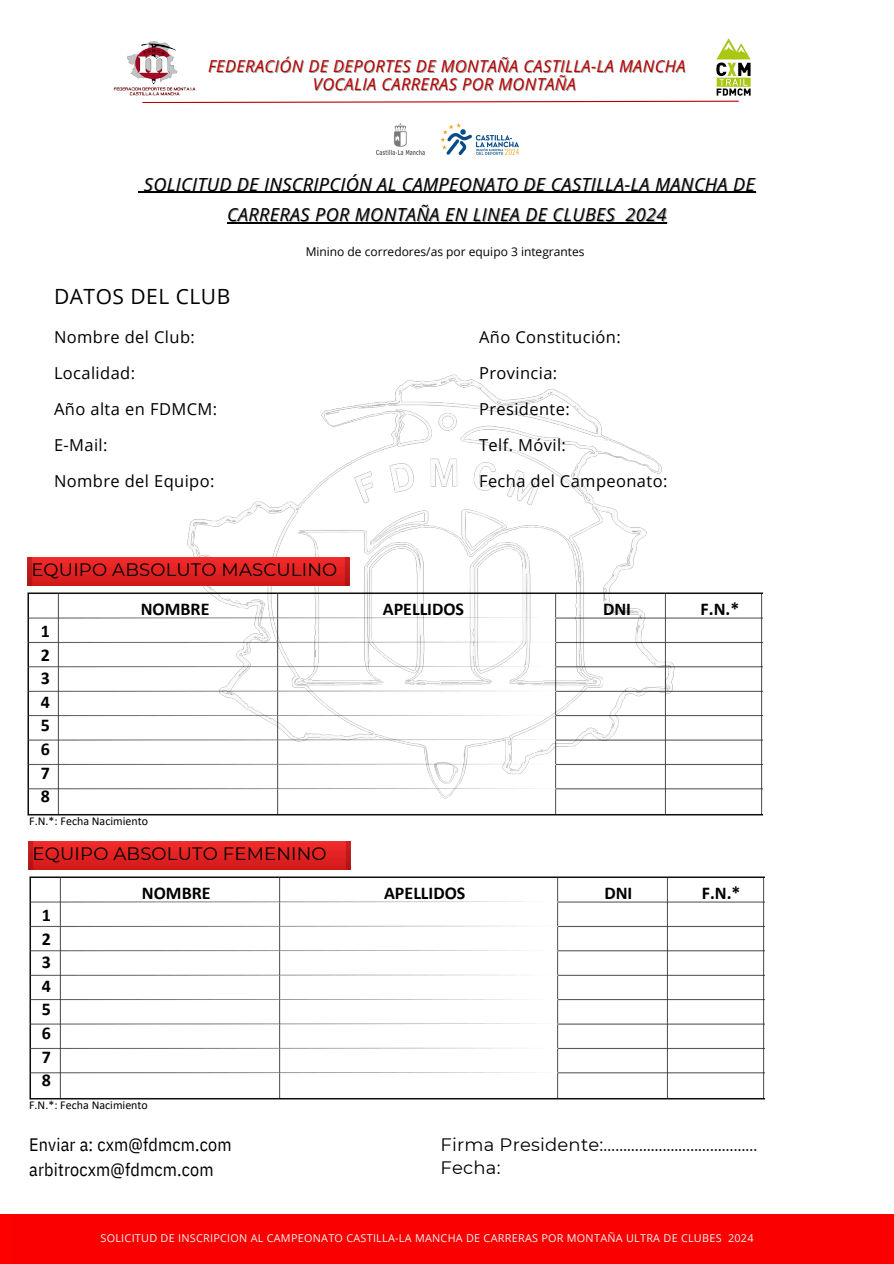
<style>
.page{position:relative;width:894px;height:1264px;background:#fff}
.page>*{position:absolute;margin:0;border:0;box-sizing:border-box;transform-origin:0 0}
.t1{font:21px "Open Sans";letter-spacing:.025em;color:#000}
.t2{font:italic 18px "Open Sans";letter-spacing:.025em;color:#000}
.t3{font:18px "Montserrat";letter-spacing:.01em;color:#000}
.t4{font:700 18px/23.7px "Calibri";color:#000;text-align:justify}
.t5{font:18px/24.8px "IBM Plex Sans Cond";letter-spacing:.01em;color:#000}
.t6{font:16.5px/36px "Open Sans";letter-spacing:.025em;color:#000}
.t7{font:italic 16.5px "Open Sans";letter-spacing:.025em;color:#ba0000}
.t8{font:12px "Calibri";color:#000}
.t9{font:12px "Open Sans";color:#000}
.t10{font:10.8px "Open Sans";letter-spacing:.025em;color:#f4f4f4}
.s1{color:rgb(0 0 0/.4)}
</style>
<div class="page">
<img style="left:0;top:38px;width:893px;height:1225px">
<hr style="left:144px;top:192px;width:611px;height:1px;background:#000">
<hr style="left:227px;top:222px;width:388px;height:1px;background:#000">
<hr style="left:625px;top:222px;width:41px;height:1px;background:#000">
<img style="left:21px;top:585px;width:741px;height:237px">
<img style="left:27px;top:557px;width:322px;height:28px">
<img style="left:22px;top:869px;width:742px;height:237px">
<img style="left:29px;top:841px;width:321px;height:28px">
<h5 class="t7" style="left:208px;top:55px;width:478px">FEDERACIÓN DE DEPORTES DE MONTAÑA CASTILLA-LA MANCHA</h5>
<h5 class="t7" style="left:313px;top:73px;width:264px">VOCALIA CARRERAS POR MONTAÑA</h5>
<p class="t2" style="left:144px;top:171px;width:612px">SOLICITUD DE INSCRIPCIÓN AL CAMPEONATO DE CASTILLA-LA MANCHA DE</p>
<h4 class="t2" style="left:227px;top:202px;width:441px">CARRERAS POR MONTAÑA EN LINEA DE CLUBES <span class="s1">2024</span></h4>
<h2 class="t1" style="left:54px;top:282px;width:178px">DATOS DEL CLUB</h2>
<p class="t9" style="left:305px;top:243px;width:280px">Minino de corredores/as por equipo 3 integrantes</p>
<p class="t6" style="left:54px;top:318px;width:165px">Nombre del Club:<br>Localidad:<br>Año alta en FDMCM:<br>E-Mail:<br>Nombre del Equipo:</p>
<h1 class="t6" style="left:479px;top:318px;width:190px">Año Constitución:<br>Provincia:<br>Presidente:<br>Telf. Móvil:<br>Fecha del Campeonato:</h1>
<p class="t3" style="left:31px;top:558px;width:307px">EQUIPO ABSOLUTO MASCULINO</p>
<h4 class="t4" style="left:41px;top:620px;width:11px">1<br>2<br>3<br>4<br>5<br>6<br>7<br>8</h4>
<h2 class="t4" style="left:141px;top:598px;width:70px">NOMBRE</h2>
<h2 class="t4" style="left:383px;top:598px;width:83px">APELLIDOS</h2>
<h2 class="t4" style="left:603px;top:598px;width:29px">DNI</h2>
<h2 class="t4" style="left:700px;top:598px;width:40px">F.N.*</h2>
<p class="t8" style="left:29px;top:816px;width:120px">F.N.*: Fecha Nacimiento</p>
<p class="t3" style="left:33px;top:842px;width:295px">EQUIPO ABSOLUTO FEMENINO</p>
<h6 class="t4" style="left:42px;top:904px;width:11px">1<br>2<br>3<br>4<br>5<br>6<br>7<br>8</h6>
<p class="t4" style="left:142px;top:882px;width:70px">NOMBRE</p>
<p class="t4" style="left:384px;top:882px;width:83px">APELLIDOS</p>
<p class="t4" style="left:604px;top:882px;width:29px">DNI</p>
<p class="t4" style="left:701px;top:882px;width:40px">F.N.*</p>
<p class="t8" style="left:29px;top:1100px;width:120px">F.N.*: Fecha Nacimiento</p>
<p class="t5" style="left:29px;top:1131px;width:204px">Enviar a: cxm@fdmcm.com arbitrocxm@fdmcm.com</p>
<p class="t3" style="left:440px;top:1133px;width:318px">Firma Presidente:………………………………...</p>
<h2 class="t3" style="left:440px;top:1156px;width:61px">Fecha:</h2>
<h5 class="t10" style="left:100px;top:1230px;width:654px">SOLICITUD DE INSCRIPCION AL CAMPEONATO CASTILLA-LA MANCHA DE CARRERAS POR MONTAÑA ULTRA DE CLUBES 2024</h5>
</div>
